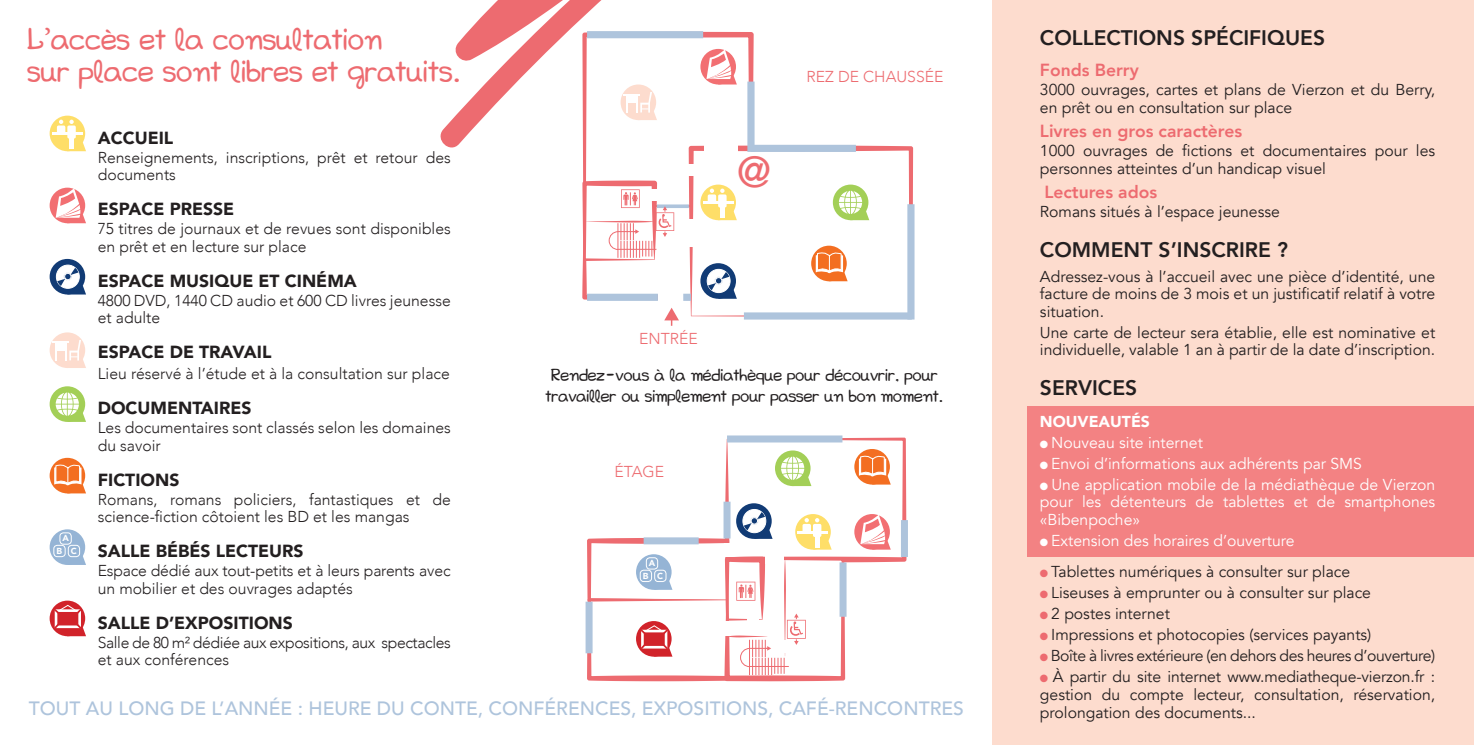
<style>
.page{position:relative;width:1474px;height:745px;background:#fff}
.page>*{position:absolute;margin:0;border:0;box-sizing:border-box;transform-origin:0 0}
.t1{font:500 43.23px "Avenir";color:#ed6b70}
.t2{font:31.5px/31.5px "Bella K Mad Font";color:#ed6b70}
.t3{font:800 21px "Avenir";color:#231f20}
.t4{font:500 19.25px "Avenir";color:#aec4dc}
.t5{font:900 17.5px "Avenir";color:#231f20}
.t6{font:17.5px/21px "Bella K Mad Font";color:#231f20;text-align:center}
.t7{font:800 17.5px "Avenir";color:#ed6b70}
.t8{font:15.75px/17.5px "Avenir";color:#231f20}
.t9{font:300 15.75px/17.5px "Avenir";color:#231f20}
.t10{font:15.75px/17.5px "Avenir";color:#fff;text-align:justify}
.t11{font:300 15.75px/17.5px "Avenir";letter-spacing:-.025em;color:#231f20}
.t12{font:15.75px "Avenir";letter-spacing:-.025em;color:#231f20}
.t13{font:300 15.75px "Avenir";color:#ed6b70}
.t14{font:900 15.75px "Avenir";color:#fff}
.t15{font:900 8.75px "Avenir";color:#fff}
.s1{font-family:"Minion Pro";font-weight:500}
.s2{color:#ed6b70}
</style>
<div class="page">
<div style="left:727px;top:435px;width:115px;height:7px;background:#aec4dc"></div>
<div style="left:901px;top:519px;width:7px;height:37px;background:#aec4dc"></div>
<div style="left:585px;top:601px;width:7px;height:52px;background:#aec4dc"></div>
<div style="left:992px;top:0;width:481px;height:744px;background:#fddcce"></div>
<div style="left:907px;top:204px;width:7px;height:115px;background:#aec4dc"></div>
<div style="left:1027px;top:406px;width:446px;height:150px;background:#f38283"></div>
<svg style="left:50px;top:115px;width:35px;height:36px"></svg>
<hr style="left:52px;top:133px;width:30px;height:2px;background:#fff">
<svg style="left:57px;top:120px;width:29px;height:31px"></svg>
<div style="left:50px;top:259px;width:35px;height:35px;background:#113b75;border-radius:50%"></div>
<div style="left:56px;top:265px;width:23px;height:23px;background:#fff;border-radius:50%"></div>
<div style="left:56px;top:264px;width:24px;height:24px;border:1px solid #fff;border-radius:50%"></div>
<svg style="left:57px;top:267px;width:29px;height:27px"></svg>
<div style="left:50px;top:332px;width:35px;height:36px;background:#fddcce;border-radius:50%"></div>
<svg style="left:53px;top:340px;width:33px;height:28px"></svg>
<div style="left:50px;top:386px;width:35px;height:35px;background:#a3cf57;border-radius:50%"></div>
<svg style="left:56px;top:392px;width:30px;height:29px"></svg>
<svg style="left:50px;top:600px;width:35px;height:35px"></svg>
<svg style="left:52px;top:604px;width:34px;height:31px"></svg>
<div style="left:50px;top:529px;width:35px;height:35px;background:#95b4d5;border-radius:50%"></div>
<svg style="left:68px;top:555px;width:18px;height:9px"></svg>
<div style="left:53px;top:544px;width:13px;height:12px;border:1px solid #fff;border-radius:3px"></div>
<div style="left:68px;top:544px;width:12px;height:12px;border:1px solid #fff;border-radius:3px"></div>
<div style="left:59px;top:532px;width:13px;height:12px;border:1px solid #fff;border-radius:3px"></div>
<svg style="left:50px;top:457px;width:35px;height:36px"></svg>
<svg style="left:54px;top:462px;width:32px;height:31px"></svg>
<div style="left:50px;top:187px;width:35px;height:36px;background:#f26f72;border-radius:50%"></div>
<svg style="left:56px;top:188px;width:30px;height:35px"></svg>
<svg style="left:587px;top:437px;width:319px;height:244px"></svg>
<svg style="left:582px;top:144px;width:331px;height:181px"></svg>
<svg style="left:440px;top:0;width:364px;height:154px"></svg>
<p class="t2" style="left:27px;top:24px;width:435px">L<span class="s1">’</span>accès et la consultation<br>sur place sont libres et gratuits.</p>
<p class="t15" style="left:62px;top:530px;width:8px">A</p>
<p class="t15" style="left:56px;top:543px;width:7px">B</p>
<p class="t15" style="left:71px;top:543px;width:7px">C</p>
<p class="t5" style="left:98px;top:122px;width:77px">ACCUEIL</p>
<p class="t9" style="left:98px;top:148px;width:354px">Renseignements, inscriptions, prêt et retour des documents</p>
<p class="t5" style="left:98px;top:194px;width:138px">ESPACE PRESSE</p>
<p class="t9" style="left:98px;top:220px;width:354px">75 titres de journaux et de revues sont disponibles en prêt et en lecture sur place</p>
<p class="t5" style="left:98px;top:265px;width:260px">ESPACE MUSIQUE ET CINÉMA</p>
<p class="t9" style="left:98px;top:291px;width:354px">4800 DVD, 1440 CD audio et 600 CD livres jeunesse et adulte</p>
<p class="t5" style="left:98px;top:337px;width:175px">ESPACE DE TRAVAIL</p>
<p class="t9" style="left:98px;top:364px;width:353px">Lieu réservé à l’étude et à la consultation sur place</p>
<p class="t5" style="left:98px;top:393px;width:155px">DOCUMENTAIRES</p>
<p class="t9" style="left:98px;top:418px;width:354px">Les documentaires sont classés selon les domaines du savoir</p>
<p class="t5" style="left:98px;top:464px;width:83px">FICTIONS</p>
<p class="t9" style="left:98px;top:490px;width:354px">Romans, romans policiers, fantastiques et de science-fiction côtoient les BD et les mangas</p>
<p class="t5" style="left:98px;top:535px;width:207px">SALLE BÉBÉS LECTEURS</p>
<p class="t9" style="left:98px;top:561px;width:354px">Espace dédié aux tout-petits et à leurs parents avec un mobilier et des ouvrages adaptés</p>
<p class="t5" style="left:98px;top:607px;width:197px">SALLE D’EXPOSITIONS</p>
<p class="t11" style="left:98px;top:633px;width:354px">Salle de 80 m² dédiée aux expositions, aux spectacles et aux conférences</p>
<p class="t1" style="left:737px;top:135px;width:36px">@</p>
<p class="t13" style="left:806px;top:68px;width:138px">REZ DE CHAUSSÉE</p>
<p class="t13" style="left:639px;top:329px;width:60px">ENTRÉE</p>
<p class="t6" style="left:545px;top:364px;width:399px">Rendez-vous à la médiathèque pour découvrir, pour travailler ou simplement pour passer un bon moment.</p>
<p class="t13" style="left:614px;top:462px;width:51px">ÉTAGE</p>
<p class="t15" style="left:649px;top:555px;width:8px">A</p>
<p class="t15" style="left:643px;top:567px;width:7px">B</p>
<p class="t15" style="left:657px;top:567px;width:7px">C</p>
<p class="t4" style="left:29px;top:690px;width:936px">TOUT AU LONG DE L’ANNÉE : HEURE DU CONTE, CONFÉRENCES, EXPOSITIONS, CAFÉ-RENCONTRES</p>
<p class="t3" style="left:1039px;top:18px;width:287px">COLLECTIONS SPÉCIFIQUES</p>
<p class="t7" style="left:1039px;top:54px;width:100px">Fonds Berry</p>
<p class="t8" style="left:1039px;top:81px;width:397px">3000 ouvrages, cartes et plans de Vierzon et du Berry, en prêt ou en consultation sur place</p>
<p class="t7" style="left:1039px;top:115px;width:204px">Livres en gros caractères</p>
<p class="t8" style="left:1039px;top:142px;width:397px">1000 ouvrages de fictions et documentaires pour les personnes atteintes d’un handicap visuel</p>
<p class="t7" style="left:1044px;top:176px;width:114px">Lectures ados</p>
<p class="t8" style="left:1039px;top:203px;width:241px">Romans situés à l’espace jeunesse</p>
<p class="t3" style="left:1039px;top:230px;width:250px">COMMENT S’INSCRIRE ?</p>
<p class="t8" style="left:1039px;top:267px;width:397px;text-align:justify">Adressez-vous à l’accueil avec une pièce d’identité, une facture de moins de 3 mois et un justificatif relatif à votre situation.</p>
<p class="t8" style="left:1039px;top:323px;width:397px">Une carte de lecteur sera établie, elle est nominative et individuelle, valable 1 an à partir de la date d’inscription.</p>
<p class="t3" style="left:1039px;top:368px;width:99px">SERVICES</p>
<p class="t14" style="left:1039px;top:407px;width:111px">NOUVEAUTÉS</p>
<p class="t10" style="left:1039px;top:433px;width:164px">● Nouveau site internet</p>
<p class="t10" style="left:1039px;top:454px;width:323px">● Envoi d’informations aux adhérents par SMS</p>
<p class="t10" style="left:1039px;top:475px;width:397px">● Une application mobile de la médiathèque de Vierzon pour les détenteurs de tablettes et de smartphones «Bibenpoche»</p>
<p class="t10" style="left:1039px;top:531px;width:256px">● Extension des horaires d’ouverture</p>
<p class="t8" style="left:1039px;top:563px;width:312px"><span class="s2">●</span> Tablettes numériques à consulter sur place</p>
<p class="t8" style="left:1039px;top:584px;width:332px"><span class="s2">●</span> Liseuses à emprunter ou à consulter sur place</p>
<p class="t8" style="left:1039px;top:605px;width:131px"><span class="s2">●</span> 2 postes internet</p>
<p class="t8" style="left:1039px;top:626px;width:333px"><span class="s2">●</span> Impressions et photocopies (services payants)</p>
<p class="t12" style="left:1039px;top:646px;width:397px"><span class="s2">●</span> Boîte à livres extérieure (en dehors des heures d’ouverture)</p>
<p class="t8" style="left:1039px;top:668px;width:397px;text-align:justify"><span class="s2">●</span> À partir du site internet www.mediatheque-vierzon.fr : gestion du compte lecteur, consultation, réservation, prolongation des documents...</p>
</div>
